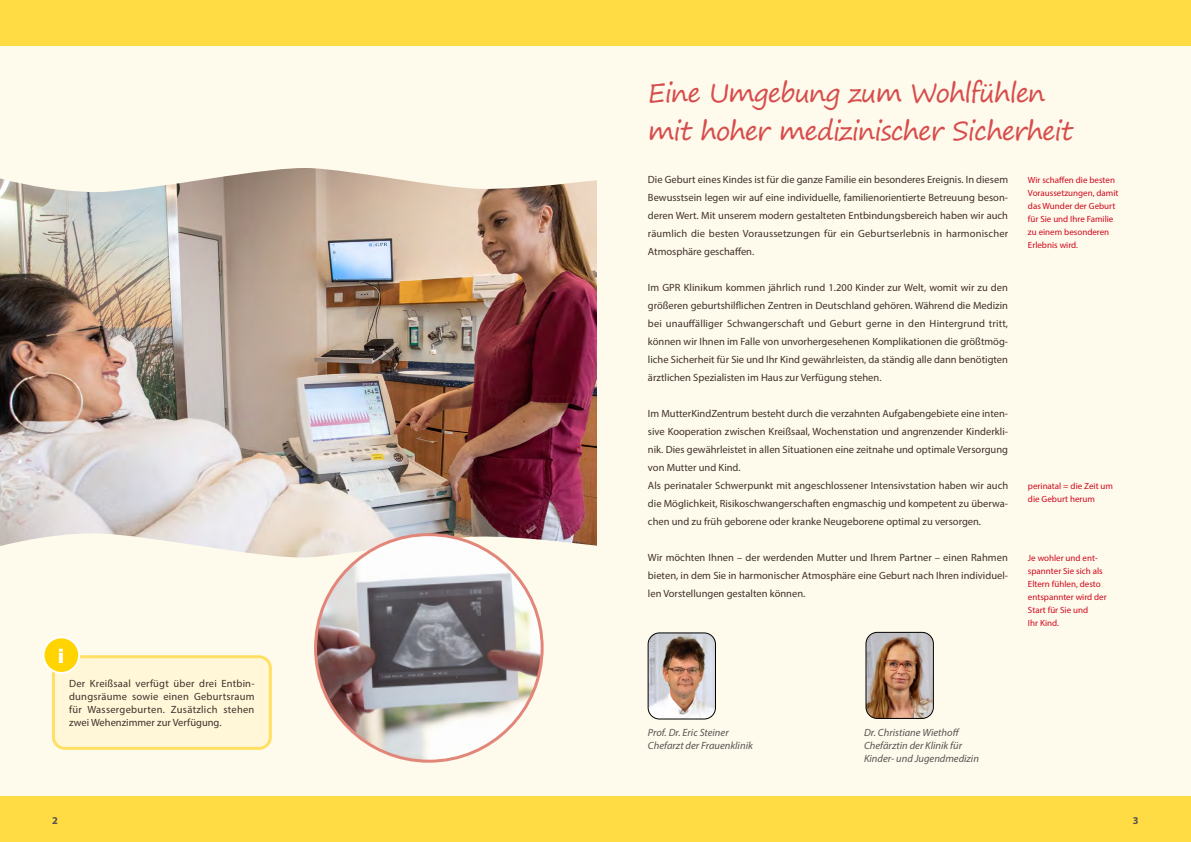
<style>
.page{position:relative;width:1191px;height:842px;background:#fff}
.page>*{position:absolute;margin:0;border:0;box-sizing:border-box;transform-origin:0 0}
.t1{font:26px/38px "Segoe Print";letter-spacing:-.04em;color:#d74d4d}
.t2{font:900 19.8px "Arial";color:#fff}
.t3{font:10.5px/18px "Myriad Pro";color:#3f302a;text-align:justify}
.t4{font:italic 10.5px/13px "Myriad Pro";color:#585251}
.t5{font:700 10.5px "Myriad Pro";color:#585251}
.t6{font:9px/13px "Myriad Pro";color:#cd071e}
</style>
<div class="page">
<div style="left:0;top:45px;width:1191px;height:750px;background:#fffbec"></div>
<div style="left:0;top:797px;width:1191px;height:45px;background:#ffdc44"></div>
<div style="left:0;top:0;width:1191px;height:45px;background:#ffdc44"></div>
<div style="left:53px;top:657px;width:217px;height:91px;background:#fff7d8;border-radius:11px"></div>
<div style="left:52px;top:655px;width:220px;height:95px;border:3px solid #ffe063;border-radius:11px"></div>
<div style="left:44px;top:637px;width:35px;height:36px;background:#ffd400;border-radius:50%"></div>
<div style="left:43px;top:636px;width:37px;height:38px;border:2px solid #fff;border-radius:50%"></div>
<img style="left:648px;top:633px;width:67px;height:86px">
<div style="left:648px;top:633px;width:67px;height:86px;border:1px solid #000;border-radius:11px"></div>
<img style="left:866px;top:632px;width:67px;height:86px">
<div style="left:866px;top:632px;width:67px;height:87px;border:1px solid #000;border-radius:11px"></div>
<img style="left:0;top:193px;width:596px;height:339px">
<svg style="left:0;top:532px;width:597px;height:58px"></svg>
<svg style="left:0;top:168px;width:597px;height:25px"></svg>
<img style="left:315px;top:535px;width:227px;height:226px;border-radius:113px">
<h2 class="t2" style="left:58px;top:641px;width:8px">i</h2>
<p class="t3" style="left:69px;top:677px;width:187px;line-height:13px">Der Kreißsaal verfügt über drei Entbin&shy;dungsräume sowie einen Geburtsraum für Wassergeburten. Zusätzlich stehen zwei Wehenzimmer zur Verfügung.</p>
<p class="t5" style="left:52px;top:814px;width:7px">2</p>
<h1 class="t1" style="left:648px;top:73px;width:427px">Eine Umgebung zum Wohlfühlen mit hoher medizinischer Sicherheit</h1>
<p class="t3" style="left:648px;top:170px;width:362px">Die Geburt eines Kindes ist für die ganze Familie ein besonderes Ereignis. In diesem Bewusstsein legen wir auf eine individuelle, familienorientierte Betreuung beson&shy;deren Wert. Mit unserem modern gestalteten Entbindungsbereich haben wir auch räumlich die besten Voraussetzungen für ein Geburtserlebnis in harmonischer Atmosphäre geschaffen.</p>
<p class="t3" style="left:648px;top:278px;width:362px">Im GPR Klinikum kommen jährlich rund 1.200 Kinder zur Welt, womit wir zu den größeren geburtshilflichen Zentren in Deutschland gehören. Während die Medizin bei unauffälliger Schwangerschaft und Geburt gerne in den Hintergrund tritt, können wir Ihnen im Falle von unvorhergesehenen Komplikationen die größtmög&shy;liche Sicherheit für Sie und Ihr Kind gewährleisten, da ständig alle dann benötigten ärztlichen Spezialisten im Haus zur Verfügung stehen.</p>
<p class="t3" style="left:648px;top:404px;width:362px;text-align:left">Im MutterKindZentrum besteht durch die verzahnten Aufgabengebiete eine inten&shy;sive Kooperation zwischen Kreißsaal, Wochenstation und angrenzender Kinderkli&shy;nik. Dies gewährleistet in allen Situationen eine zeitnahe und optimale Versorgung von Mutter und Kind.<br>Als perinataler Schwerpunkt mit angeschlossener Intensivstation haben wir auch die Möglichkeit, Risikoschwangerschaften engmaschig und kompetent zu überwa&shy;chen und zu früh geborene oder kranke Neugeborene optimal zu versorgen.</p>
<p class="t3" style="left:648px;top:548px;width:362px">Wir möchten Ihnen – der werdenden Mutter und Ihrem Partner – einen Rahmen bieten, in dem Sie in harmonischer Atmosphäre eine Geburt nach Ihren individuel&shy;len Vorstellungen gestalten können.</p>
<p class="t6" style="left:1028px;top:173px;width:92px">Wir schaffen die besten<br>Voraussetzungen, damit das Wunder der Geburt für Sie und Ihre Familie zu einem besonderen<br>Erlebnis wird.</p>
<p class="t6" style="left:1028px;top:479px;width:87px">perinatal = die Zeit um die Geburt herum</p>
<p class="t6" style="left:1028px;top:551px;width:80px">Je wohler und ent&shy;spannter Sie sich als<br>Eltern fühlen, desto entspannter wird der<br>Start für Sie und<br>Ihr Kind.</p>
<p class="t4" style="left:648px;top:725px;width:82px">Prof. Dr. Eric Steiner</p>
<p class="t4" style="left:864px;top:725px;width:97px">Dr. Christiane Wiethoff</p>
<p class="t4" style="left:648px;top:738px;width:106px">Chefarzt der Frauenklinik</p>
<p class="t4" style="left:864px;top:738px;width:116px">Chefärztin der Klinik für<br>Kinder- und Jugendmedizin</p>
<p class="t5" style="left:1132px;top:813px;width:7px">3</p>
</div>
